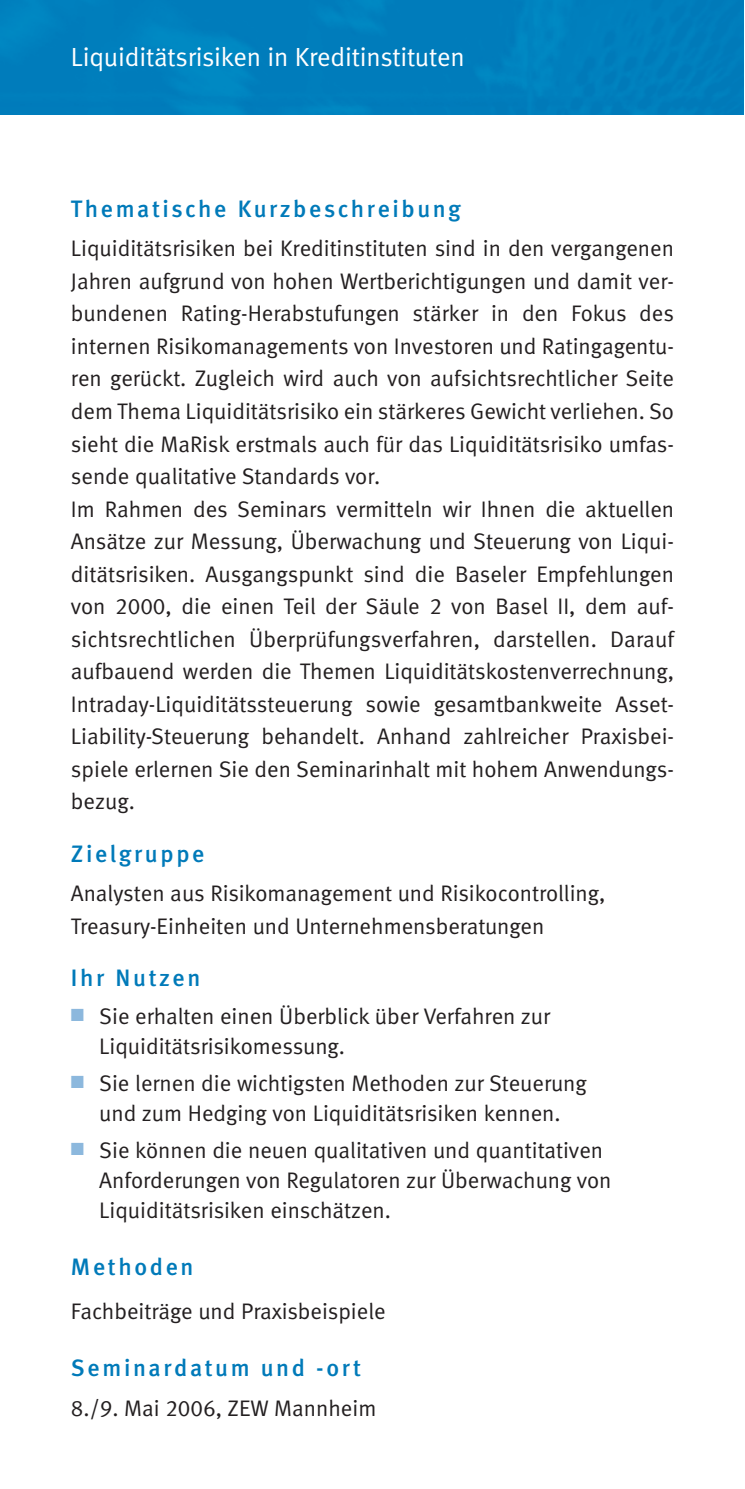
<style>
.page{position:relative;width:745px;height:1489px;background:#fff}
.page>*{position:absolute;margin:0;border:0;box-sizing:border-box;transform-origin:0 0}
.t1{font:26.25px "Meta Normal LF";letter-spacing:-.005em;color:#fff}
.t2{font:23.75px "Meta Medium LF";letter-spacing:.11em;color:#007ab9}
.t3{font:22.5px/32.5px "Meta Normal LF";color:#231f20}
.s1{color:#8cb8dd}
</style>
<div class="page">
<img style="left:0;top:1px;width:742px;height:113px">
<p class="t1" style="left:71px;top:47px;width:395px">Liquiditätsrisiken in Kreditinstituten</p>
<p class="t2" style="left:71px;top:199px;width:391px">Thematische Kurzbeschreibung</p>
<p class="t3" style="left:71px;top:234px;width:604px">Liquiditätsrisiken bei Kreditinstituten sind in den vergangenen Jahren aufgrund von hohen Wertberichtigungen und damit ver&shy;bundenen Rating-Herabstufungen stärker in den Fokus des internen Risikomanagements von Investoren und Ratingagentu&shy;ren gerückt. Zugleich wird auch von aufsichtsrechtlicher Seite dem Thema Liquiditätsrisiko ein stärkeres Gewicht verliehen. So sieht die MaRisk erstmals auch für das Liquiditätsrisiko umfas&shy;sende qualitative Standards vor.<br>Im Rahmen des Seminars vermitteln wir Ihnen die aktuellen Ansätze zur Messung, Überwachung und Steuerung von Liqui&shy;ditätsrisiken. Ausgangspunkt sind die Baseler Empfehlungen von 2000, die einen Teil der Säule 2 von Basel II, dem auf&shy;sichtsrechtlichen Überprüfungsverfahren, darstellen. Darauf aufbauend werden die Themen Liquiditätskostenverrechnung, Intraday-Liquiditätssteuerung sowie gesamtbankweite Asset-Liability-Steuerung behandelt. Anhand zahlreicher Praxisbei&shy;spiele erlernen Sie den Seminarinhalt mit hohem Anwendungs&shy;bezug.</p>
<p class="t2" style="left:71px;top:844px;width:135px">Zielgruppe</p>
<p class="t3" style="left:71px;top:878px;width:535px">Analysten aus Risikomanagement und Risikocontrolling,<br>Treasury-Einheiten und Unternehmensberatungen</p>
<p class="t2" style="left:71px;top:968px;width:131px">Ihr Nutzen</p>
<p class="t3" style="left:99px;top:1002px;width:452px;line-height:30px;text-indent:-28px"><span class="s1">■</span> Sie erhalten einen Überblick über Verfahren zur<br>Liquiditätsrisikomessung.</p>
<p class="t3" style="left:71px;top:1069px;width:517px;line-height:30px;text-align:center"><span class="s1">■</span> Sie lernen die wichtigsten Methoden zur Steuerung und zum Hedging von Liquiditätsrisiken kennen.</p>
<p class="t3" style="left:99px;top:1136px;width:513px;line-height:30px;text-indent:-28px"><span class="s1">■</span> Sie können die neuen qualitativen und quantitativen<br>Anforderungen von Regulatoren zur Überwachung von<br>Liquiditätsrisiken einschätzen.</p>
<p class="t2" style="left:71px;top:1257px;width:124px">Methoden</p>
<p class="t3" style="left:71px;top:1296px;width:316px">Fachbeiträge und Praxisbeispiele</p>
<p class="t2" style="left:71px;top:1358px;width:291px">Seminardatum und -ort</p>
<p class="t3" style="left:71px;top:1393px;width:307px">8./9. Mai 2006, ZEW Mannheim</p>
</div>
